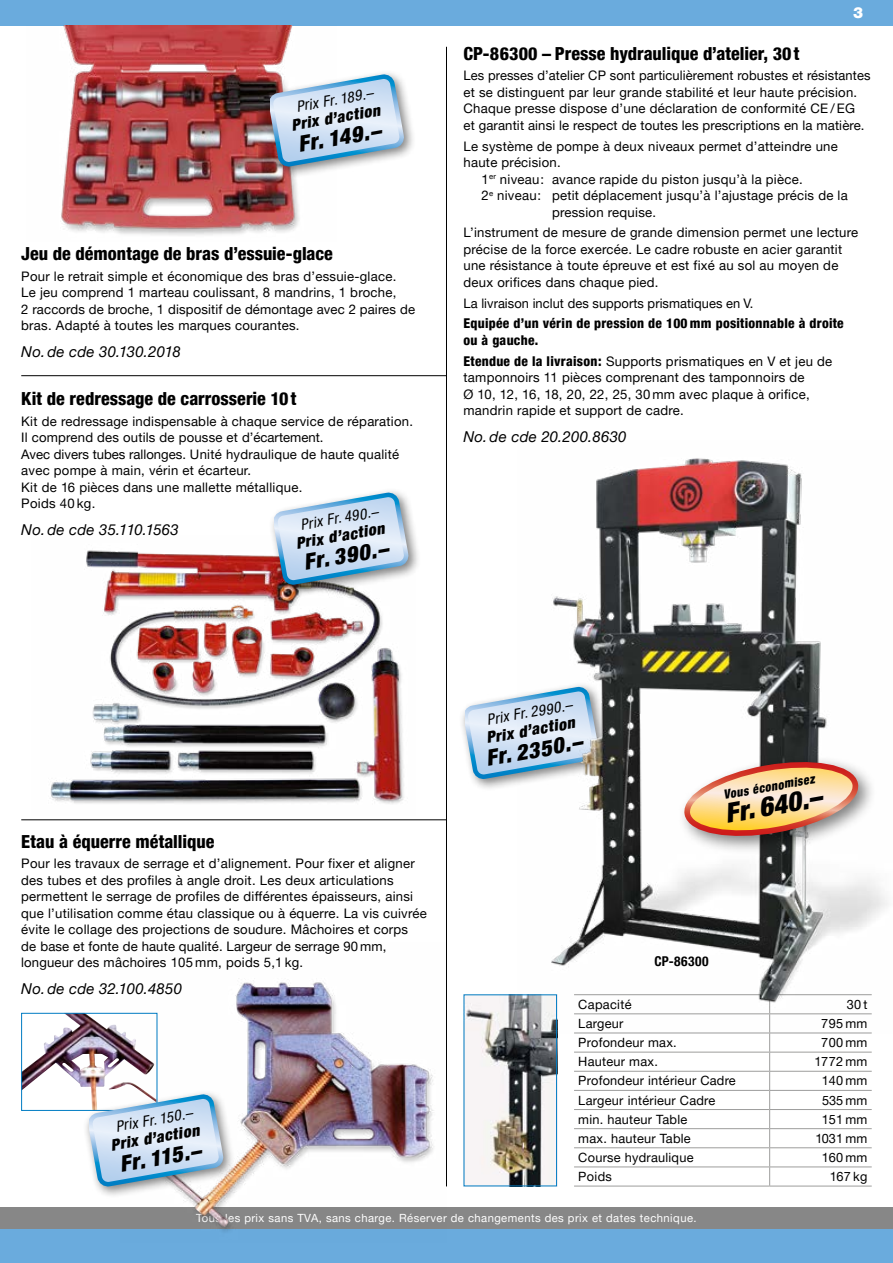
<style>
.page{position:relative;width:893px;height:1263px;background:#fff}
.page>*{position:absolute;margin:0;border:0;box-sizing:border-box;transform-origin:0 0}
.t1{font:italic 900 condensed 27px "Helvetica Neue LT Pro";color:#000}
.t2{font:italic 900 condensed 22.05px "Helvetica Neue LT Pro";color:#000}
.t3{font:800 condensed 18px "Helvetica Neue LT Pro";color:#000}
.t4{font:italic 900 condensed 15.75px "Helvetica Neue LT Pro";color:#000}
.t5{font:italic 15px "Helvetica Neue LT Pro";letter-spacing:.015em;color:#000}
.t6{font:italic condensed 15px "Helvetica Neue LT Pro";color:#000}
.t7{font:900 15px "Helvetica Neue LT Pro";color:#fff}
.t8{font:800 condensed 13.5px/16.5px "Helvetica Neue LT Pro";letter-spacing:.02em;color:#000}
.t9{font:700 condensed 13.5px "Helvetica Neue LT Pro";letter-spacing:.035em;color:#000}
.t10{font:13.2px/16.5px "Helvetica Neue LT Pro";letter-spacing:.02em;color:#000}
.t11{font:12.75px "Helvetica Neue LT Pro";letter-spacing:.02em;color:#000}
.t12{font:italic 900 condensed 12.75px "Helvetica Neue LT Pro";color:#000;scale:.92 1}
.t13{font:11.25px "Helvetica Neue LT Pro";letter-spacing:.04em;color:#fff}
.s1{font-weight:800;font-stretch:condensed;font-size:13.5px}
</style>
<div class="page">
<div style="left:0;top:1208px;width:893px;height:21px;background:#878787"></div>
<div style="left:0;top:1229px;width:893px;height:34px;background:#6aabdd"></div>
<div style="left:0;top:0;width:893px;height:26px;background:#6aabdd"></div>
<img style="left:50px;top:550px;width:354px;height:254px">
<div style="left:268px;top:487px;width:153px;height:110px;background:#000;opacity:.5"></div>
<svg style="left:275px;top:492px;width:134px;height:93px;background:#c2d5e7"></svg>
<hr style="left:446px;top:47px;width:1px;height:1139px;background:#000">
<hr style="left:574px;top:1052px;width:196px;height:1px;background:#9d9d9c">
<hr style="left:770px;top:1052px;width:102px;height:1px;background:#9d9d9c">
<hr style="left:574px;top:1071px;width:196px;height:1px;background:#9d9d9c">
<hr style="left:770px;top:1071px;width:102px;height:1px;background:#9d9d9c">
<hr style="left:574px;top:1090px;width:196px;height:1px;background:#9d9d9c">
<hr style="left:770px;top:1090px;width:102px;height:1px;background:#9d9d9c">
<hr style="left:574px;top:1109px;width:196px;height:1px;background:#9d9d9c">
<hr style="left:770px;top:1109px;width:102px;height:1px;background:#9d9d9c">
<hr style="left:574px;top:1128px;width:196px;height:1px;background:#9d9d9c">
<hr style="left:770px;top:1128px;width:102px;height:1px;background:#9d9d9c">
<hr style="left:574px;top:1147px;width:196px;height:1px;background:#9d9d9c">
<hr style="left:770px;top:1147px;width:102px;height:1px;background:#9d9d9c">
<hr style="left:574px;top:1166px;width:196px;height:1px;background:#9d9d9c">
<hr style="left:770px;top:1166px;width:102px;height:1px;background:#9d9d9c">
<svg style="left:769px;top:1033px;width:1px;height:153px"></svg>
<hr style="left:574px;top:1186px;width:196px;height:1px;background:#9d9d9c">
<hr style="left:770px;top:1186px;width:102px;height:1px;background:#9d9d9c">
<img style="left:465px;top:996px;width:90px;height:188px">
<div style="left:463px;top:994px;width:94px;height:192px;border:1px solid #007cc3"></div>
<div style="left:458px;top:681px;width:153px;height:110px;background:#000;opacity:.5"></div>
<svg style="left:465px;top:686px;width:52px;height:93px"></svg>
<img style="left:517px;top:458px;width:371px;height:575px">
<div style="left:678px;top:754px;width:200px;height:102px;background:#000;opacity:.5"></div>
<svg style="left:684px;top:760px;width:174px;height:78px"></svg>
<img style="left:61px;top:26px;width:238px;height:210px">
<div style="left:263px;top:69px;width:153px;height:110px;background:#000;opacity:.5"></div>
<svg style="left:270px;top:74px;width:134px;height:93px;background:#c0d3e5"></svg>
<hr style="left:21px;top:375px;width:425px;height:1px;background:#000">
<img style="left:23px;top:1015px;width:98px;height:74px">
<div style="left:21px;top:1013px;width:136px;height:98px;border:1px solid #007cc3"></div>
<hr style="left:21px;top:819px;width:425px;height:1px;background:#000">
<img style="left:121px;top:982px;width:326px;height:250px">
<div style="left:83px;top:1089px;width:153px;height:110px;background:#000;opacity:.5"></div>
<svg style="left:90px;top:1094px;width:134px;height:93px;background:#c3d8ea"></svg>
<p class="t6" style="left:295px;top:98px;width:79px;rotate:-10deg">Prix Fr. 189.–</p>
<p class="t4" style="left:290px;top:116px;width:91px;rotate:-10deg">Prix d’action</p>
<h2 class="t2" style="left:296px;top:132px;width:85px;rotate:-10deg">Fr. 149.–</h2>
<h3 class="t3" style="left:21px;top:242px;width:313px">Jeu de démontage de bras d’essuie-glace</h3>
<p class="t10" style="left:21px;top:267px;width:395px">Pour le retrait simple et économique des bras d’essuie-glace.<br>Le jeu comprend 1 marteau coulissant, 8 mandrins, 1 broche,<br>2 raccords de broche, 1 dispositif de démontage avec 2 paires de bras. Adapté à toutes les marques courantes.</p>
<p class="t5" style="left:21px;top:342px;width:161px">No.de cde 30.130.2018</p>
<h3 class="t3" style="left:21px;top:387px;width:277px">Kit de redressage de carrosserie 10t</h3>
<p class="t10" style="left:21px;top:412px;width:393px">Kit de redressage indispensable à chaque service de réparation.<br>Il comprend des outils de pousse et d’écartement.<br>Avec divers tubes rallonges. Unité hydraulique de haute qualité avec pompe à main, vérin et écarteur.<br>Kit de 16 pièces dans une mallette métallique.<br>Poids 40 kg.</p>
<p class="t5" style="left:21px;top:520px;width:159px">No.de cde 35.110.1563</p>
<p class="t6" style="left:299px;top:516px;width:80px;rotate:-10deg">Prix Fr. 490.–</p>
<p class="t4" style="left:294px;top:534px;width:91px;rotate:-10deg">Prix d’action</p>
<h2 class="t2" style="left:302px;top:550px;width:87px;rotate:-10deg">Fr. 390.–</h2>
<p class="t7" style="left:853px;top:4px;width:12px">3</p>
<h3 class="t3" style="left:463px;top:42px;width:338px">CP-86300 – Presse hydraulique d’atelier, 30t</h3>
<p class="t10" style="left:463px;top:67px;width:408px">Les presses d’atelier CP sont particulièrement robustes et résistantes et se distinguent par leur grande stabilité et leur haute précision.<br>Chaque presse dispose d’une déclaration de conformité CE / EG<br>et garantit ainsi le respect de toutes les prescriptions en la matière.</p>
<p class="t10" style="left:463px;top:137px;width:376px">Le système de pompe à deux niveaux permet d’atteindre une</p>
<p class="t10" style="left:463px;top:154px;width:99px">haute précision.</p>
<p class="t10" style="left:481px;top:170px;width:323px">1<sup>er</sup> niveau: avance rapide du piston jusqu’à la pièce.</p>
<p class="t10" style="left:481px;top:187px;width:368px">2<sup>e</sup> niveau: petit déplacement jusqu’à l’ajustage précis de la</p>
<p class="t10" style="left:552px;top:203px;width:106px">pression requise.</p>
<p class="t10" style="left:463px;top:224px;width:396px">L’instrument de mesure de grande dimension permet une lecture précise de la force exercée. Le cadre robuste en acier garantit une résistance à toute épreuve et est fixé au sol au moyen de deux orifices dans chaque pied.</p>
<p class="t10" style="left:463px;top:294px;width:291px">La livraison inclut des supports prismatiques en V.</p>
<p class="t8" style="left:463px;top:315px;width:382px">Equipée d’un vérin de pression de 100 mm positionnable à droite ou à gauche.</p>
<p class="t10" style="left:463px;top:352px;width:370px"><span class="s1">Etendue de la livraison:</span> Supports prismatiques en V et jeu de tamponnoirs 11 pièces comprenant des tamponnoirs de<br>Ø 10, 12, 16, 18, 20, 22, 25, 30 mm avec plaque à orifice, mandrin rapide et support de cadre.</p>
<p class="t5" style="left:463px;top:427px;width:165px">No.de cde 20.200.8630</p>
<h3 class="t3" style="left:21px;top:830px;width:195px">Etau à équerre métallique</h3>
<p class="t10" style="left:21px;top:855px;width:407px">Pour les travaux de serrage et d’alignement. Pour fixer et aligner des tubes et des profiles à angle droit. Les deux articulations permettent le serrage de profiles de différentes épaisseurs, ainsi que l’utilisation comme étau classique ou à équerre. La vis cuivrée évite le collage des projections de soudure. Mâchoires et corps<br>de base et fonte de haute qualité. Largeur de serrage 90 mm, longueur des mâchoires 105 mm, poids 5,1 kg.</p>
<p class="t5" style="left:21px;top:979px;width:162px">No.de cde 32.100.4850</p>
<p class="t6" style="left:114px;top:1118px;width:79px;rotate:-10deg">Prix Fr. 150.–</p>
<p class="t4" style="left:109px;top:1136px;width:91px;rotate:-10deg">Prix d’action</p>
<h2 class="t2" style="left:118px;top:1151px;width:84px;rotate:-10deg">Fr. 115.–</h2>
<p class="t6" style="left:485px;top:711px;width:88px;rotate:-10deg">Prix Fr. 2990.–</p>
<p class="t4" style="left:485px;top:728px;width:91px;rotate:-10deg">Prix d’action</p>
<h2 class="t2" style="left:484px;top:745px;width:99px;rotate:-10deg">Fr. 2350.–</h2>
<p class="t12" style="left:722px;top:787px;width:101px;rotate:-10deg">Vous économisez</p>
<h1 class="t1" style="left:722px;top:798px;width:99px;rotate:-10deg">Fr. 640.–</h1>
<p class="t9" style="left:654px;top:953px;width:56px">CP-86300</p>
<p class="t11" style="left:578px;top:996px;width:55px">Capacité</p>
<p class="t11" style="left:847px;top:996px;width:22px">30t</p>
<p class="t11" style="left:578px;top:1015px;width:47px">Largeur</p>
<p class="t11" style="left:821px;top:1015px;width:48px">795 mm</p>
<p class="t11" style="left:578px;top:1035px;width:100px">Profondeur max.</p>
<p class="t11" style="left:821px;top:1035px;width:48px">700 mm</p>
<p class="t11" style="left:578px;top:1054px;width:81px">Hauteur max.</p>
<p class="t11" style="left:814px;top:1054px;width:54px">1772 mm</p>
<p class="t11" style="left:578px;top:1073px;width:159px">Profondeur intérieur Cadre</p>
<p class="t11" style="left:822px;top:1073px;width:47px">140 mm</p>
<p class="t11" style="left:578px;top:1092px;width:139px">Largeur intérieur Cadre</p>
<p class="t11" style="left:822px;top:1092px;width:47px">535 mm</p>
<p class="t11" style="left:578px;top:1111px;width:110px">min. hauteur Table</p>
<p class="t11" style="left:822px;top:1111px;width:47px">151 mm</p>
<p class="t11" style="left:578px;top:1130px;width:114px">max. hauteur Table</p>
<p class="t11" style="left:815px;top:1130px;width:54px">1031 mm</p>
<p class="t11" style="left:578px;top:1149px;width:117px">Course hydraulique</p>
<p class="t11" style="left:822px;top:1149px;width:47px">160 mm</p>
<p class="t11" style="left:578px;top:1169px;width:35px">Poids</p>
<p class="t11" style="left:830px;top:1169px;width:39px">167 kg</p>
<p class="t13" style="left:196px;top:1211px;width:502px">Tous les prix sans TVA, sans charge. Réserver de changements des prix et dates technique.</p>
</div>
